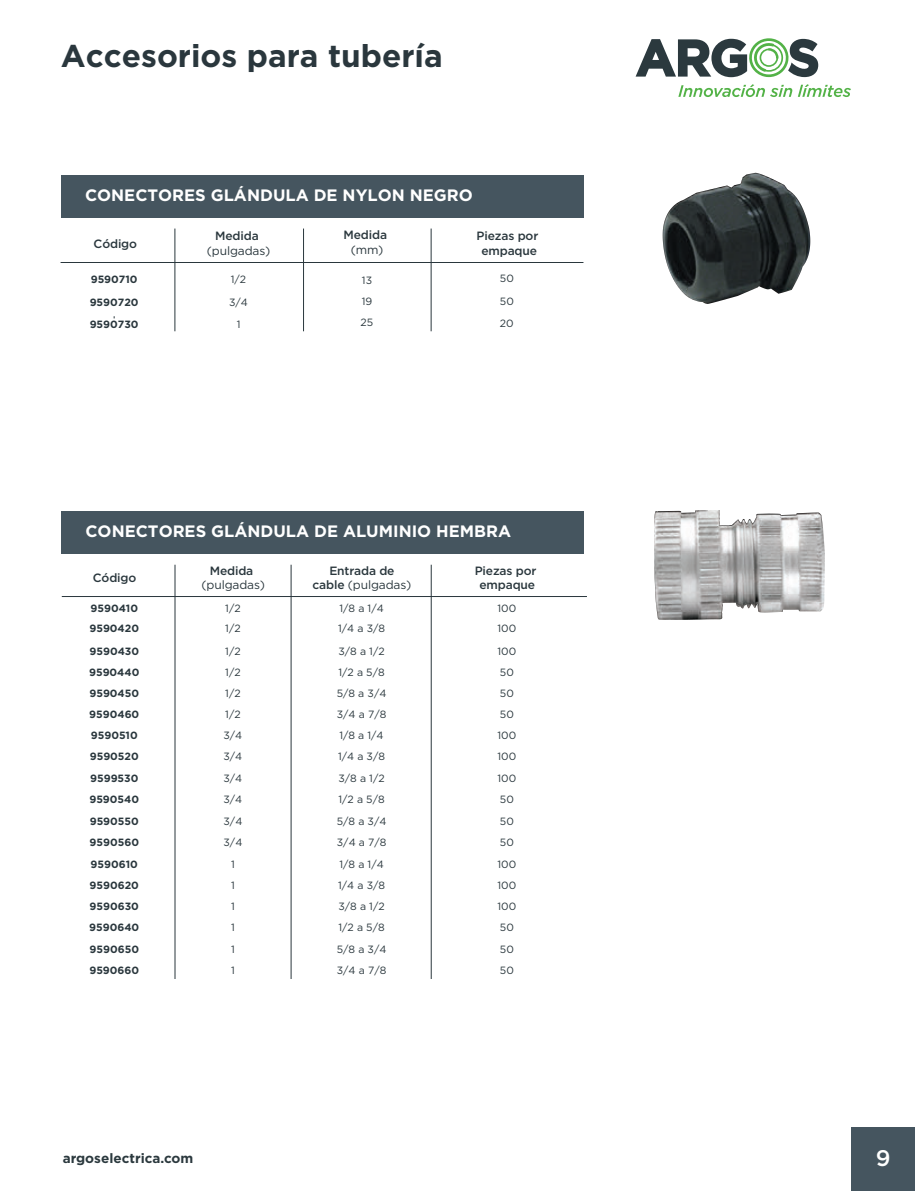
<style>
.page{position:relative;width:915px;height:1191px;background:#fff}
.page>*{position:absolute;margin:0;border:0;box-sizing:border-box;transform-origin:0 0}
.t1{font:700 31.5px "Gotham";color:#2a373d}
.t2{font:500 22.5px "Gotham";color:#fff}
.t3{font:700 16.5px "Gotham";color:#fff}
.t4{font:700 13.5px "Gotham";color:#2b393e}
.t5{font:500 12px/14.4px "Gotham";letter-spacing:-.01em;color:#2a373d;text-align:center}
.t6{font:12px "Gotham";letter-spacing:-.01em;color:#2a373d}
.t7{font:10.5px/21.1px "Gotham";color:#2a373d}
.t8{font:700 10.5px/21.1px "Gotham";color:#2a373d}
.s1{font-weight:400}
</style>
<div class="page">
<div style="left:62px;top:511px;width:521px;height:42px;background:#45555f"></div>
<div style="left:61px;top:175px;width:522px;height:42px;background:#45555f"></div>
<svg style="left:635px;top:38px;width:183px;height:39px"></svg>
<svg style="left:678px;top:84px;width:172px;height:13px"></svg>
<div style="left:850px;top:1127px;width:64px;height:64px;background:#45555f"></div>
<hr style="left:174px;top:228px;width:1px;height:103px;background:#2a373d">
<hr style="left:430px;top:228px;width:1px;height:103px;background:#2a373d">
<hr style="left:303px;top:228px;width:1px;height:103px;background:#2a373d">
<hr style="left:61px;top:262px;width:522px;height:1px;background:#2a373d">
<img style="left:662px;top:172px;width:149px;height:132px">
<hr style="left:175px;top:565px;width:1px;height:414px;background:#2a373d">
<hr style="left:291px;top:565px;width:1px;height:414px;background:#2a373d">
<hr style="left:431px;top:565px;width:1px;height:414px;background:#2a373d">
<hr style="left:62px;top:596px;width:524px;height:1px;background:#2a373d">
<img style="left:654px;top:510px;width:170px;height:109px">
<h1 class="t1" style="left:61px;top:35px;width:383px">Accesorios para tubería</h1>
<h3 class="t3" style="left:85px;top:185px;width:389px">CONECTORES GLÁNDULA DE NYLON NEGRO</h3>
<p class="t5" style="left:94px;top:236px;width:45px">Código</p>
<p class="t5" style="left:476px;top:229px;width:63px">Piezas por empaque</p>
<p class="t5" style="left:343px;top:228px;width:45px">Medida</p>
<p class="t6" style="left:350px;top:242px;width:34px">(mm)</p>
<p class="t7" style="left:360px;top:269px;width:14px;text-align:justify">13<br>19<br>25</p>
<p class="t5" style="left:215px;top:229px;width:45px">Medida</p>
<p class="t6" style="left:207px;top:243px;width:65px">(pulgadas)</p>
<p class="t7" style="left:231px;top:268px;width:17px">1/2</p>
<p class="t7" style="left:229px;top:291px;width:20px;text-align:center">3/4<br>1</p>
<p class="t7" style="left:499px;top:268px;width:15px">50</p>
<p class="t7" style="left:499px;top:291px;width:15px">50<br>20</p>
<p class="t8" style="left:91px;top:269px;width:48px">9590710</p>
<p class="t8" style="left:90px;top:292px;width:50px">9590720<br>9590730</p>
<h3 class="t3" style="left:85px;top:520px;width:427px">CONECTORES GLÁNDULA DE ALUMINIO HEMBRA</h3>
<p class="t5" style="left:93px;top:570px;width:45px">Código</p>
<p class="t5" style="left:474px;top:563px;width:63px">Piezas por empaque</p>
<p class="t5" style="left:210px;top:563px;width:45px">Medida</p>
<p class="t6" style="left:201px;top:577px;width:65px">(pulgadas)</p>
<p class="t5" style="left:312px;top:563px;width:100px">Entrada de cable <span class="s1">(pulgadas)</span></p>
<p class="t8" style="left:89px;top:597px;width:51px;line-height:20.1px">9590410<br>9590420</p>
<p class="t8" style="left:89px;top:640px;width:52px">9590430<br>9590440<br>9590450<br>9590460<br>9590510<br>9590520<br>9599530<br>9590540</p>
<p class="t7" style="left:225px;top:597px;width:17px;line-height:20.1px">1/2<br>1/2</p>
<p class="t7" style="left:223px;top:640px;width:20px">1/2<br>1/2<br>1/2<br>1/2<br>3/4<br>3/4<br>3/4<br>3/4</p>
<p class="t7" style="left:338px;top:597px;width:48px;line-height:20.1px">1/8 a 1/4<br>1/4 a 3/8</p>
<p class="t7" style="left:336px;top:640px;width:51px">3/8 a 1/2<br>1/2 a 5/8<br>5/8 a 3/4<br>3/4 a 7/8<br>1/8 a 1/4<br>1/4 a 3/8<br>3/8 a 1/2<br>1/2 a 5/8</p>
<p class="t7" style="left:497px;top:597px;width:20px;line-height:20.1px">100<br>100</p>
<p class="t7" style="left:497px;top:661px;width:20px">50<br>50<br>50<br>100<br>100<br>100<br>50</p>
<p class="t7" style="left:497px;top:640px;width:20px">100</p>
<p class="t8" style="left:89px;top:810px;width:52px">9590550<br>9590560<br>9590610<br>9590620<br>9590630<br>9590640<br>9590650<br>9590660</p>
<p class="t7" style="left:223px;top:810px;width:20px;text-align:center">3/4<br>3/4<br>1<br>1<br>1<br>1<br>1<br>1</p>
<p class="t7" style="left:336px;top:810px;width:51px">5/8 a 3/4<br>3/4 a 7/8<br>1/8 a 1/4<br>1/4 a 3/8<br>3/8 a 1/2<br>1/2 a 5/8<br>5/8 a 3/4<br>3/4 a 7/8</p>
<p class="t7" style="left:497px;top:810px;width:20px">50<br>50<br>100<br>100<br>100<br>50<br>50<br>50</p>
<p class="t4" style="left:63px;top:1149px;width:132px">argoselectrica.com</p>
<h2 class="t2" style="left:875px;top:1143px;width:16px">9</h2>
</div>
